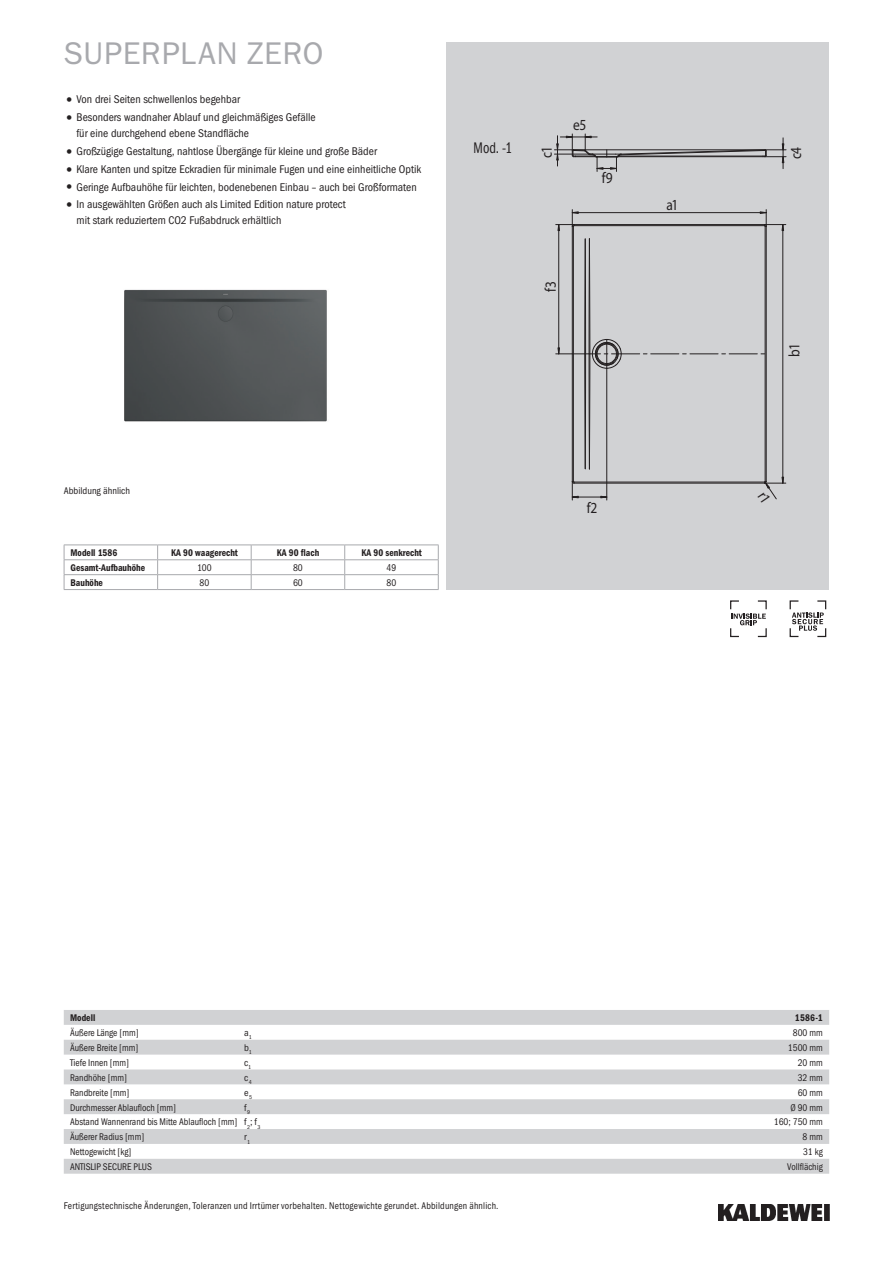
<style>
.page{position:relative;width:893px;height:1263px;background:#fff}
.page>*{position:absolute;margin:0;border:0;box-sizing:border-box;transform-origin:0 0}
.t1{font:31.5px "Franklin Gothic ITC";letter-spacing:.015em;color:#a8a9ad}
.t2{font:15.45px "Myriad Pro";letter-spacing:-.035em;color:#231f20;scale:.87 1}
.t3{font:15.45px "Franklin Gothic Cond ITC";color:#231f20;scale:.87 1}
.t4{font:11.25px/15.8px "Franklin Gothic Cond ITC";color:#231f20}
.t5{font:9.75px "Franklin Gothic Cond ITC";color:#231f20;scale:.95 1}
.t6{font:9.75px "Franklin Gothic Cond ITC";letter-spacing:.025em;color:#231f20;scale:.95 1}
.t7{font:600 9.75px "Franklin Gothic Cond ITC";color:#231f20;scale:.95 1}
.t8{font:9.75px "Franklin Gothic Cond ITC";color:#231f20}
.s1{font-size:15.75px}
</style>
<div class="page">
<img style="left:719px;top:1204px;width:110px;height:16px">
<div style="left:446px;top:43px;width:383px;height:547px;background:#d1d2d4"></div>
<img style="left:124px;top:289px;width:203px;height:133px">
<svg style="left:64px;top:1010px;width:765px;height:164px;fill:#d1d2d4"></svg>
<hr style="left:64px;top:545px;width:94px;height:1px;background:#a8a9ad">
<hr style="left:158px;top:545px;width:93px;height:1px;background:#a8a9ad">
<hr style="left:251px;top:545px;width:94px;height:1px;background:#a8a9ad">
<hr style="left:345px;top:545px;width:94px;height:1px;background:#a8a9ad">
<hr style="left:64px;top:559px;width:94px;height:1px;background:#a8a9ad">
<hr style="left:158px;top:559px;width:93px;height:1px;background:#a8a9ad">
<hr style="left:251px;top:559px;width:94px;height:1px;background:#a8a9ad">
<hr style="left:345px;top:559px;width:94px;height:1px;background:#a8a9ad">
<hr style="left:64px;top:574px;width:94px;height:1px;background:#a8a9ad">
<svg style="left:64px;top:545px;width:1px;height:44px"></svg>
<hr style="left:64px;top:589px;width:94px;height:1px;background:#a8a9ad">
<hr style="left:158px;top:574px;width:93px;height:1px;background:#a8a9ad">
<svg style="left:157px;top:545px;width:1px;height:44px"></svg>
<hr style="left:158px;top:589px;width:93px;height:1px;background:#a8a9ad">
<hr style="left:251px;top:574px;width:94px;height:1px;background:#a8a9ad">
<svg style="left:251px;top:545px;width:1px;height:44px"></svg>
<hr style="left:251px;top:589px;width:94px;height:1px;background:#a8a9ad">
<hr style="left:345px;top:574px;width:94px;height:1px;background:#a8a9ad">
<svg style="left:344px;top:545px;width:1px;height:44px"></svg>
<svg style="left:438px;top:545px;width:1px;height:44px"></svg>
<hr style="left:345px;top:589px;width:94px;height:1px;background:#a8a9ad">
<svg style="left:554px;top:133px;width:273px;height:505px"></svg>
<h1 class="t1" style="left:64px;top:34px;width:261px">SUPERPLAN ZERO</h1>
<p class="t4" style="left:64px;top:92px;width:178px"><span class="s1">•</span> Von drei Seiten schwellenlos begehbar</p>
<p class="t4" style="left:77px;top:110px;width:241px;text-indent:-13px"><span class="s1">•</span> Besonders wandnaher Ablauf und gleichmäßiges Gefälle für eine durchgehend ebene Standfläche</p>
<p class="t4" style="left:64px;top:143px;width:315px"><span class="s1">•</span> Großzügige Gestaltung, nahtlose Übergänge für kleine und große Bäder</p>
<p class="t4" style="left:64px;top:161px;width:359px"><span class="s1">•</span> Klare Kanten und spitze Eckradien für minimale Fugen und eine einheitliche Optik</p>
<p class="t4" style="left:64px;top:179px;width:355px"><span class="s1">•</span> Geringe Aufbauhöhe für leichten, bodenebenen Einbau – auch bei Großformaten</p>
<p class="t4" style="left:77px;top:197px;width:271px;text-indent:-13px"><span class="s1">•</span> In ausgewählten Größen auch als Limited Edition nature protect mit stark reduziertem CO2 Fußabdruck erhältlich</p>
<h2 class="t3" style="left:474px;top:139px;width:46px">Mod. -1</h2>
<h2 class="t2" style="left:537px;top:158px;width:15px;rotate:-90deg">c1</h2>
<h2 class="t2" style="left:573px;top:115px;width:17px">e5</h2>
<h2 class="t2" style="left:602px;top:168px;width:14px">f9</h2>
<h2 class="t2" style="left:541px;top:292px;width:14px;rotate:-90deg">f3</h2>
<h2 class="t2" style="left:666px;top:195px;width:15px">a1</h2>
<p class="t8" style="left:64px;top:485px;width:68px">Abbildung ähnlich</p>
<p class="t7" style="left:70px;top:547px;width:51px">Modell 1586</p>
<p class="t7" style="left:171px;top:547px;width:72px">KA 90 waagerecht</p>
<p class="t7" style="left:277px;top:547px;width:46px">KA 90 flach</p>
<p class="t7" style="left:361px;top:547px;width:65px">KA 90 senkrecht</p>
<p class="t7" style="left:70px;top:562px;width:80px">Gesamt-Aufbauhöhe</p>
<p class="t5" style="left:197px;top:562px;width:17px">100</p>
<p class="t5" style="left:293px;top:562px;width:12px">80</p>
<p class="t5" style="left:387px;top:562px;width:12px">49</p>
<p class="t7" style="left:70px;top:577px;width:36px">Bauhöhe</p>
<p class="t5" style="left:200px;top:577px;width:12px">80</p>
<p class="t5" style="left:293px;top:577px;width:12px">60</p>
<p class="t5" style="left:387px;top:577px;width:12px">80</p>
<h2 class="t2" style="left:587px;top:498px;width:14px">f2</h2>
<h2 class="t2" style="left:787px;top:159px;width:16px;rotate:-90deg">c4</h2>
<h2 class="t2" style="left:785px;top:357px;width:17px;rotate:-90deg">b1</h2>
<p class="t7" style="left:70px;top:1012px;width:28px">Modell</p>
<p class="t7" style="left:795px;top:1012px;width:31px">1586-1</p>
<p class="t5" style="left:70px;top:1027px;width:74px">Äußere Länge [mm]</p>
<p class="t8" style="left:244px;top:1027px;width:9px">a<sub>1</sub></p>
<p class="t5" style="left:793px;top:1027px;width:33px">800 mm</p>
<p class="t5" style="left:70px;top:1042px;width:73px">Äußere Breite [mm]</p>
<p class="t8" style="left:244px;top:1042px;width:9px">b<sub>1</sub></p>
<p class="t5" style="left:788px;top:1042px;width:38px">1500 mm</p>
<p class="t5" style="left:70px;top:1057px;width:64px">Tiefe Innen [mm]</p>
<p class="t8" style="left:244px;top:1057px;width:8px">c<sub>1</sub></p>
<p class="t5" style="left:798px;top:1057px;width:28px">20 mm</p>
<p class="t5" style="left:70px;top:1072px;width:61px">Randhöhe [mm]</p>
<p class="t8" style="left:244px;top:1072px;width:9px">c<sub>4</sub></p>
<p class="t5" style="left:798px;top:1072px;width:28px">32 mm</p>
<p class="t5" style="left:70px;top:1087px;width:64px">Randbreite [mm]</p>
<p class="t8" style="left:244px;top:1087px;width:9px">e<sub>5</sub></p>
<p class="t5" style="left:798px;top:1087px;width:28px">60 mm</p>
<p class="t5" style="left:70px;top:1101px;width:113px">Durchmesser Ablaufloch [mm]</p>
<p class="t8" style="left:244px;top:1101px;width:7px">f<sub>9</sub></p>
<p class="t5" style="left:790px;top:1101px;width:36px">Ø 90 mm</p>
<p class="t5" style="left:70px;top:1116px;width:202px">Abstand Wannenrand bis Mitte Ablaufloch [mm] f<sub>2</sub>; f<sub>3</sub></p>
<p class="t5" style="left:774px;top:1116px;width:53px">160; 750 mm</p>
<p class="t5" style="left:70px;top:1131px;width:80px">Äußerer Radius [mm]</p>
<p class="t8" style="left:244px;top:1131px;width:7px">r<sub>1</sub></p>
<p class="t5" style="left:803px;top:1131px;width:23px">8 mm</p>
<p class="t5" style="left:70px;top:1146px;width:66px">Nettogewicht [kg]</p>
<p class="t5" style="left:803px;top:1146px;width:22px">31 kg</p>
<p class="t5" style="left:70px;top:1161px;width:88px">ANTISLIP SECURE PLUS</p>
<p class="t5" style="left:787px;top:1161px;width:39px">Vollflächig</p>
<p class="t6" style="left:64px;top:1200px;width:459px">Fertigungstechnische Änderungen, Toleranzen und Irrtümer vorbehalten. Nettogewichte gerundet. Abbildungen ähnlich.</p>
</div>
